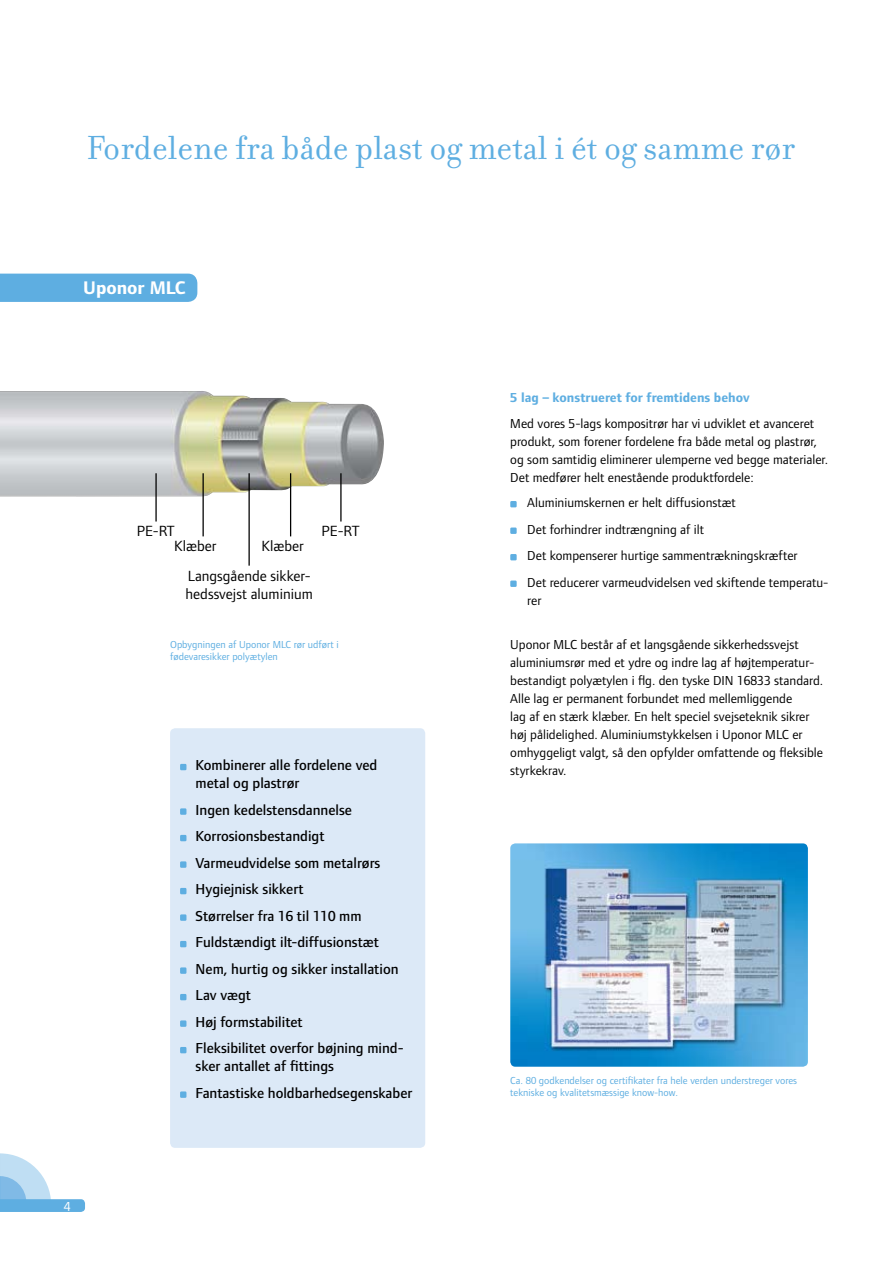
<style>
.page{position:relative;width:893px;height:1263px;background:#fff}
.page>*{position:absolute;margin:0;border:0;box-sizing:border-box;transform-origin:0 0}
.t1{font:36px "Filosofia OT";color:#5eaee1}
.t2{font:700 18.9px "Foundry Form Sans";color:#fff}
.t3{font:15.3px/30.2px "Foundry Form Sans";color:#000}
.t4{font:500 15px/26.5px "Foundry Form Sans";color:#000}
.t5{font:13.5px/18px "Foundry Form Sans";color:#000}
.t6{font:700 13.5px "Foundry Form Sans";color:#5eaee1}
.t7{font:13.5px "Foundry Form Sans";color:#fff}
.t8{font:10.5px/12px "Foundry Form Sans";color:#5eaee1}
</style>
<div class="page">
<div style="left:510px;top:501px;width:7px;height:6px;background:#5eaee1"></div>
<div style="left:510px;top:527px;width:7px;height:7px;background:#5eaee1"></div>
<div style="left:510px;top:554px;width:7px;height:6px;background:#5eaee1"></div>
<div style="left:510px;top:580px;width:7px;height:7px;background:#5eaee1"></div>
<div style="left:170px;top:728px;width:255px;height:420px;background:#dce9f7;border-radius:5px"></div>
<svg style="left:180px;top:764px;width:6px;height:6px"></svg>
<div style="left:180px;top:808px;width:6px;height:7px;background:#5eaee1"></div>
<svg style="left:180px;top:835px;width:6px;height:6px"></svg>
<div style="left:180px;top:861px;width:6px;height:7px;background:#5eaee1"></div>
<svg style="left:180px;top:888px;width:6px;height:6px"></svg>
<div style="left:180px;top:914px;width:6px;height:7px;background:#5eaee1"></div>
<svg style="left:180px;top:941px;width:6px;height:6px"></svg>
<div style="left:180px;top:967px;width:6px;height:7px;background:#5eaee1"></div>
<svg style="left:180px;top:994px;width:6px;height:6px"></svg>
<div style="left:180px;top:1020px;width:6px;height:7px;background:#5eaee1"></div>
<svg style="left:180px;top:1047px;width:6px;height:6px"></svg>
<div style="left:180px;top:1091px;width:6px;height:7px;background:#5eaee1"></div>
<img style="left:0;top:391px;width:384px;height:105px">
<hr style="left:155px;top:473px;width:2px;height:48px;background:#000">
<hr style="left:340px;top:473px;width:2px;height:48px;background:#000">
<hr style="left:202px;top:473px;width:2px;height:63px;background:#000">
<hr style="left:290px;top:473px;width:1px;height:63px;background:#000">
<hr style="left:248px;top:473px;width:2px;height:93px;background:#000">
<div style="left:0;top:274px;width:197px;height:28px;background:#5eaee1"></div>
<svg style="left:0;top:1153px;width:85px;height:59px"></svg>
<img style="left:510px;top:843px;width:298px;height:224px">
<h1 class="t1" style="left:86px;top:128px;width:710px">Fordelene fra både plast og metal i ét og samme rør</h1>
<h2 class="t2" style="left:83px;top:277px;width:104px">Uponor MLC</h2>
<p class="t7" style="left:64px;top:1199px;width:8px">4</p>
<p class="t3" style="left:137px;top:515px;width:40px">PE-RT</p>
<p class="t3" style="left:322px;top:515px;width:40px">PE-RT</p>
<p class="t3" style="left:174px;top:531px;width:44px">Klæber</p>
<p class="t3" style="left:188px;top:531px;width:124px;text-indent:74px">Klæber<br>Langsgående sikker-</p>
<p class="t3" style="left:186px;top:579px;width:129px">hedssvejst aluminium</p>
<p class="t8" style="left:170px;top:638px;width:170px">Opbygningen af Uponor MLC rør udført i fødevaresikker polyætylen</p>
<p class="t4" style="left:196px;top:756px;width:183px;line-height:18px">Kombinerer alle fordelene ved metal og plastrør</p>
<p class="t4" style="left:196px;top:796px;width:210px">Ingen kedelstensdannelse<br>Korrosionsbestandigt<br>Varmeudvidelse som metalrørs<br>Hygiejnisk sikkert<br>Størrelser fra 16 til 110 mm<br>Fuldstændigt ilt-diffusionstæt<br>Nem, hurtig og sikker installation<br>Lav vægt<br>Høj formstabilitet<br>Fleksibilitet overfor bøjning mind-</p>
<p class="t4" style="left:196px;top:1053px;width:218px">sker antallet af fittings<br>Fantastiske holdbarhedsegenskaber</p>
<p class="t6" style="left:510px;top:390px;width:241px">5 lag – konstrueret for fremtidens behov</p>
<p class="t5" style="left:510px;top:415px;width:319px">Med vores 5-lags kompositrør har vi udviklet et avanceret produkt, som forener fordelene fra både metal og plastrør, og som samtidig eliminerer ulemperne ved begge materialer.<br>Det medfører helt enestående produktfordele:</p>
<p class="t5" style="left:527px;top:489px;width:303px;line-height:26.5px">Aluminiumskernen er helt diffusionstæt<br>Det forhindrer indtrængning af ilt<br>Det kompenserer hurtige sammentrækningskræfter<br>Det reducerer varmeudvidelsen ved skiftende temperatu-</p>
<p class="t5" style="left:527px;top:591px;width:16px">rer</p>
<p class="t5" style="left:510px;top:636px;width:315px">Uponor MLC består af et langsgående sikkerhedssvejst aluminiumsrør med et ydre og indre lag af højtemperatur&shy;bestandigt polyætylen i flg. den tyske DIN 16833 standard.<br>Alle lag er permanent forbundet med mellemliggende<br>lag af en stærk klæber. En helt speciel svejseteknik sikrer høj pålidelighed. Aluminiumstykkelsen i Uponor MLC er omhyggeligt valgt, så den opfylder omfattende og fleksible styrkekrav.</p>
<p class="t8" style="left:510px;top:1074px;width:288px">Ca. 80 godkendelser og certifikater fra hele verden understreger vores tekniske og kvalitetsmæssige know-how.</p>
</div>
